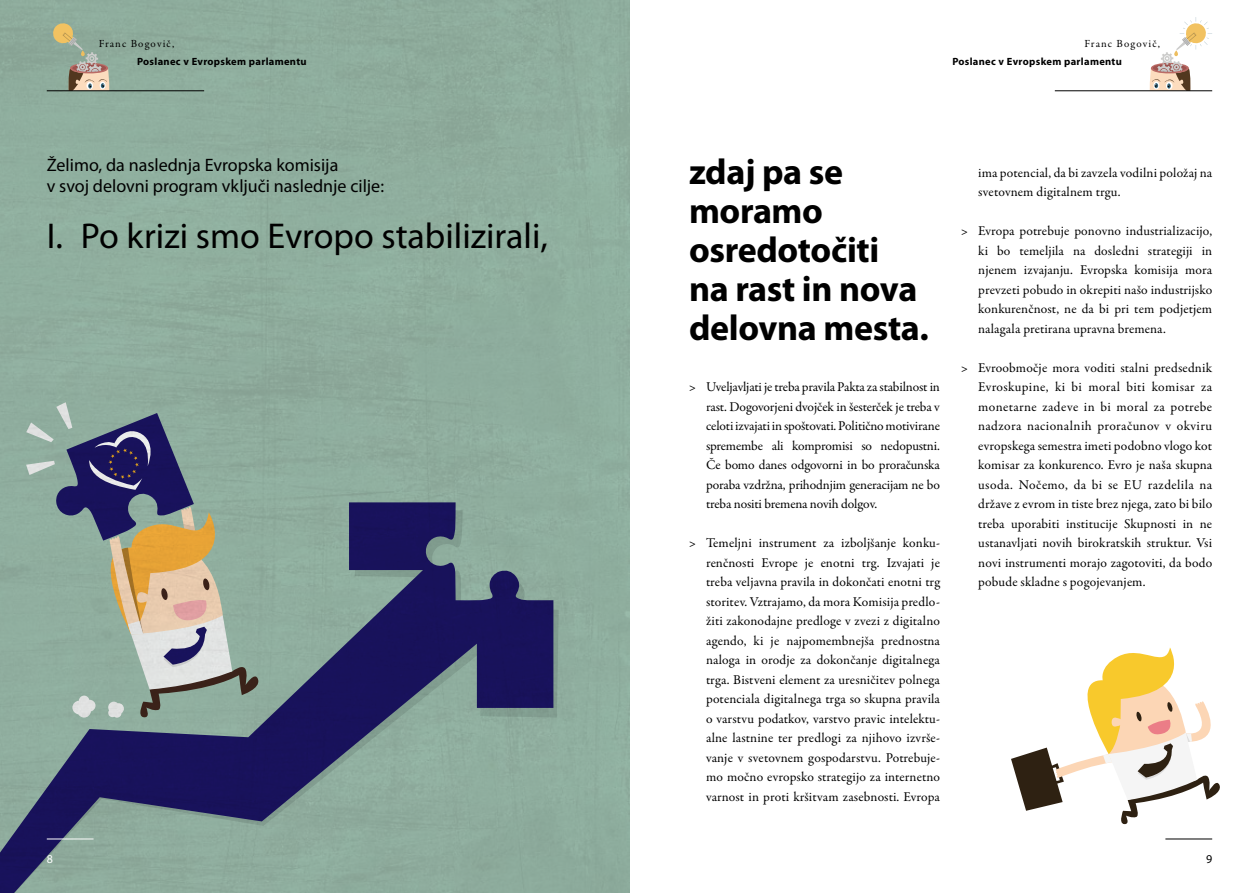
<style>
.page{position:relative;width:1259px;height:893px;background:#fff}
.page>*{position:absolute;margin:0;border:0;box-sizing:border-box;transform-origin:0 0}
.t1{font:700 36px/39px "Myriad Pro";letter-spacing:-.01em;color:#000}
.t2{font:36px "Myriad Pro";color:#000}
.t3{font:18px/21px "Myriad Pro";color:#000}
.t4{font:13.5px/19.5px "Garamond Premr Pro";letter-spacing:.005em;color:#000;text-align:justify}
.t5{font:12px "Myriad Pro";color:#fff}
.t6{font:12px "Myriad Pro";color:#000}
.t7{font:10.95px "Garamond Premr Pro";letter-spacing:.1em;color:#000}
.t8{font:700 10.5px "Myriad Pro";letter-spacing:.03em;color:#000}
.s1{font-family:"Adobe Garamond Pro"}
</style>
<div class="page">
<svg style="left:1011px;top:647px;width:209px;height:177px"></svg>
<div style="left:0;top:0;width:629px;height:893px;background:#8fad9e"></div>
<svg style="left:0;top:502px;width:553px;height:391px"></svg>
<svg style="left:26px;top:402px;width:235px;height:316px"></svg>
<svg style="left:1149px;top:17px;width:63px;height:74px"></svg>
<hr style="left:1054px;top:91px;width:158px;height:1px;background:#000">
<hr style="left:1165px;top:839px;width:47px;height:1px;background:#000">
<svg style="left:47px;top:23px;width:62px;height:68px"></svg>
<hr style="left:47px;top:91px;width:157px;height:1px;background:#000">
<hr style="left:47px;top:839px;width:47px;height:1px;background:#fff">
<p class="t7" style="left:99px;top:37px;width:77px">Franc Bogovič,</p>
<p class="t8" style="left:137px;top:54px;width:171px">Poslanec v Evropskem parlamentu</p>
<h2 class="t3" style="left:47px;top:154px;width:339px">Želimo, da naslednja Evropska komisija<br>v svoj delovni program vključi naslednje cilje:</h2>
<h1 class="t2" style="left:47px;top:214px;width:503px">I. Po krizi smo Evropo stabilizirali,</h1>
<p class="t7" style="left:1084px;top:37px;width:77px">Franc Bogovič,</p>
<p class="t8" style="left:952px;top:54px;width:171px">Poslanec v Evropskem parlamentu</p>
<h1 class="t1" style="left:689px;top:152px;width:241px">zdaj pa se moramo osredotočiti<br>na rast in nova delovna mesta.</h1>
<p class="t4" style="left:706px;top:378px;width:235px;text-indent:-17px"><span class="s1">&gt;</span> Uveljavljati je treba pravila Pakta za stabilnost in rast. Dogovorjeni dvojček in šesterček je treba v celoti izvajati in spoštovati. Politično motivirane spremembe ali kompromisi so nedopustni.<br>Če bomo danes odgovorni in bo proračunska poraba vzdržna, prihodnjim generacijam ne bo treba nositi bremena novih dolgov.</p>
<p class="t4" style="left:706px;top:534px;width:235px;text-indent:-17px"><span class="s1">&gt;</span> Temeljni instrument za izboljšanje konku&shy;renčnosti Evrope je enotni trg. Izvajati je treba veljavna pravila in dokončati enotni trg storitev. Vztrajamo, da mora Komisija predlo&shy;žiti zakonodajne predloge v zvezi z digitalno agendo, ki je najpomembnejša prednostna naloga in orodje za dokončanje digitalnega trga. Bistveni element za uresničitev polnega potenciala digitalnega trga so skupna pravila o varstvu podatkov, varstvo pravic intelektu&shy;alne lastnine ter predlogi za njihovo izvrše&shy;vanje v svetovnem gospodarstvu. Potrebuje&shy;mo močno evropsko strategijo za internetno varnost in proti kršitvam zasebnosti. Evropa</p>
<p class="t4" style="left:978px;top:163px;width:235px">ima potencial, da bi zavzela vodilni položaj na svetovnem digitalnem trgu.</p>
<p class="t4" style="left:978px;top:222px;width:235px;text-indent:-17px"><span class="s1">&gt;</span> Evropa potrebuje ponovno industrializacijo, ki bo temeljila na dosledni strategiji in njenem izvajanju. Evropska komisija mora prevzeti pobudo in okrepiti našo industrijsko konkurenčnost, ne da bi pri tem podjetjem nalagala pretirana upravna bremena.</p>
<p class="t4" style="left:978px;top:358px;width:235px;text-indent:-17px"><span class="s1">&gt;</span> Evroobmočje mora voditi stalni predsednik Evroskupine, ki bi moral biti komisar za monetarne zadeve in bi moral za potrebe nadzora nacionalnih proračunov v okviru evropskega semestra imeti podobno vlogo kot komisar za konkurenco. Evro je naša skupna usoda. Nočemo, da bi se EU razdelila na države z evrom in tiste brez njega, zato bi bilo treba uporabiti institucije Skupnosti in ne ustanavljati novih birokratskih struktur. Vsi novi instrumenti morajo zagotoviti, da bodo pobude skladne s pogojevanjem.</p>
<p class="t5" style="left:47px;top:852px;width:8px">8</p>
<p class="t6" style="left:1206px;top:852px;width:8px">9</p>
</div>
